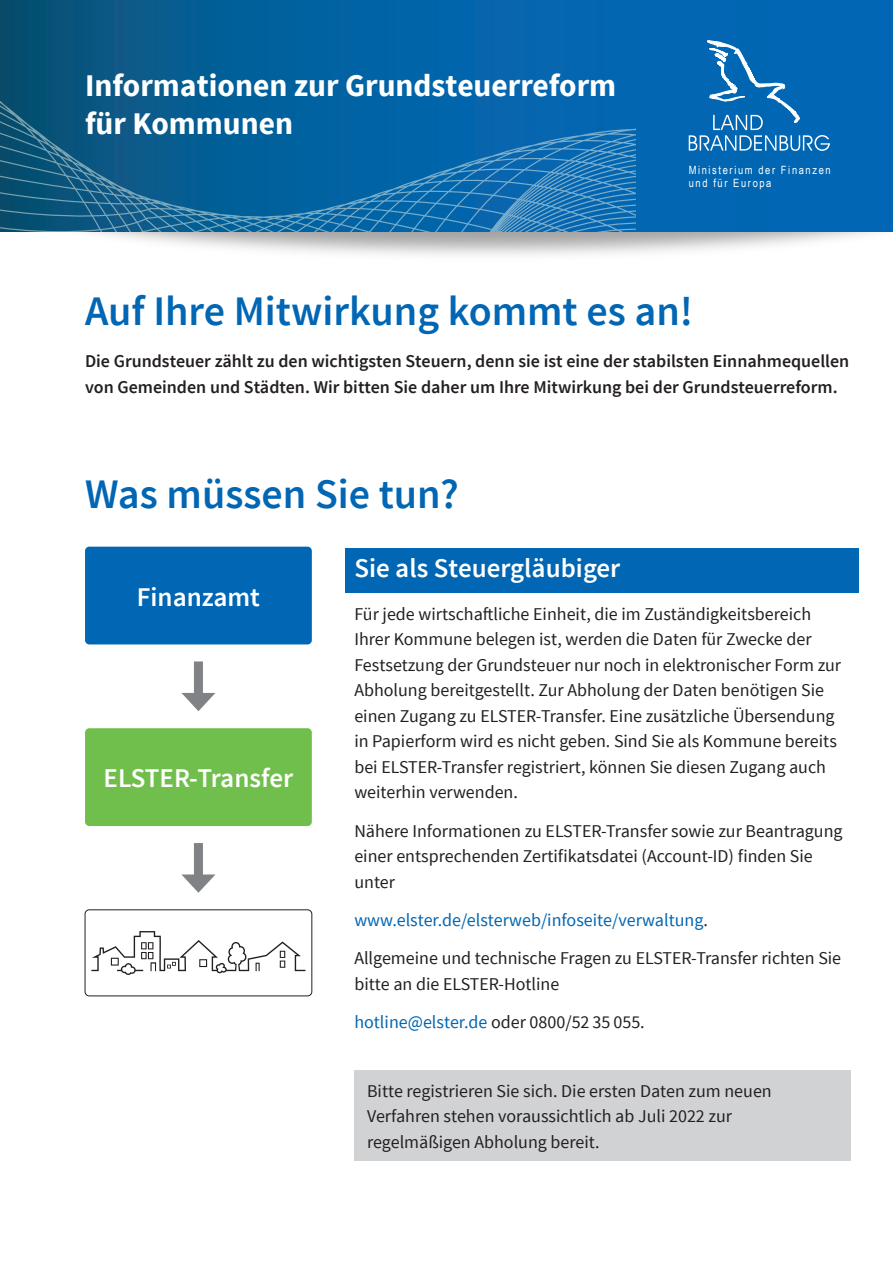
<style>
.page{position:relative;width:893px;height:1263px;background:#fff}
.page>*{position:absolute;margin:0;border:0;box-sizing:border-box;transform-origin:0 0}
.t1{font:600 42px "Source Sans Pro";color:#0166b3}
.t2{font:700 31.5px/37.8px "Source Sans Pro";color:#fff}
.t3{font:600 27px "Source Sans Pro";color:#fff}
.t4{font:18px/25.5px "Source Sans Pro";color:#231f20}
.t5{font:600 18px/25.5px "Source Sans Pro";color:#231f20}
.t6{font:11.4px/13px "Arial Narrow";letter-spacing:.14em;color:#fff}
.s1{color:#0166b3}
</style>
<div class="page">
<div style="left:346px;top:549px;width:513px;height:44px;background:#0166b3"></div>
<div style="left:354px;top:1070px;width:496px;height:90px;background:#d1d2d4"></div>
<div style="left:85px;top:547px;width:227px;height:97px;background:#0166b3;border-radius:4px"></div>
<div style="left:85px;top:728px;width:227px;height:98px;background:#70bf4c;border-radius:4px"></div>
<div style="left:194px;top:661px;width:9px;height:39px;background:#808285"></div>
<svg style="left:181px;top:693px;width:34px;height:18px"></svg>
<div style="left:194px;top:843px;width:9px;height:39px;background:#808285"></div>
<svg style="left:181px;top:874px;width:34px;height:19px"></svg>
<svg style="left:85px;top:931px;width:227px;height:65px"></svg>
<div style="left:85px;top:909px;width:227px;height:87px;border:1px solid #231f20;border-radius:4px"></div>
<svg style="left:0;top:0;width:893px;height:232px;background:#0362a5"></svg>
<svg style="left:0;top:87px;width:635px;height:144px;background:#0f669e"></svg>
<svg style="left:689px;top:40px;width:141px;height:111px;background:#2078bb"></svg>
<h2 class="t2" style="left:85px;top:68px;width:533px">Informationen zur Grundsteuerreform für Kommunen</h2>
<p class="t6" style="left:689px;top:163px;width:143px">Ministerium der Finanzen und für Europa</p>
<h1 class="t1" style="left:85px;top:284px;width:610px">Auf Ihre Mitwirkung kommt es an!</h1>
<p class="t5" style="left:85px;top:349px;width:766px">Die Grundsteuer zählt zu den wichtigsten Steuern, denn sie ist eine der stabilsten Einnahmequellen von Gemeinden und Städten. Wir bitten Sie daher um Ihre Mitwirkung bei der Grundsteuerreform.</p>
<h1 class="t1" style="left:85px;top:467px;width:375px">Was müssen Sie tun?</h1>
<h3 class="t3" style="left:137px;top:580px;width:125px">Finanzamt</h3>
<h3 class="t3" style="left:104px;top:761px;width:191px">ELSTER-Transfer</h3>
<h3 class="t3" style="left:354px;top:551px;width:268px">Sie als Steuergläubiger</h3>
<p class="t4" style="left:354px;top:601px;width:488px">Für jede wirtschaftliche Einheit, die im Zuständigkeitsbereich Ihrer Kommune belegen ist, werden die Daten für Zwecke der Festsetzung der Grundsteuer nur noch in elektronischer Form zur Abholung bereitgestellt. Zur Abholung der Daten benötigen Sie einen Zugang zu ELSTER-Transfer. Eine zusätzliche Übersendung in Papierform wird es nicht geben. Sind Sie als Kommune bereits bei ELSTER-Transfer registriert, können Sie diesen Zugang auch weiterhin verwenden.</p>
<p class="t4" style="left:354px;top:818px;width:490px">Nähere Informationen zu ELSTER-Transfer sowie zur Beantragung einer entsprechenden Zertifikatsdatei (Account-ID) finden Sie unter</p>
<p class="t4" style="left:354px;top:901px;width:488px;line-height:38.2px"><span class="s1">www.elster.de/elsterweb/infoseite/verwaltung</span>.<br>Allgemeine und technische Fragen zu ELSTER-Transfer richten Sie</p>
<p class="t4" style="left:354px;top:965px;width:292px;line-height:38.2px">bitte an die ELSTER-Hotline <span class="s1">hotline@elster.de</span> oder 0800/52 35 055.</p>
<p class="t4" style="left:367px;top:1078px;width:406px">Bitte registrieren Sie sich. Die ersten Daten zum neuen<br>Verfahren stehen voraussichtlich ab Juli 2022 zur regelmäßigen Abholung bereit.</p>
</div>
